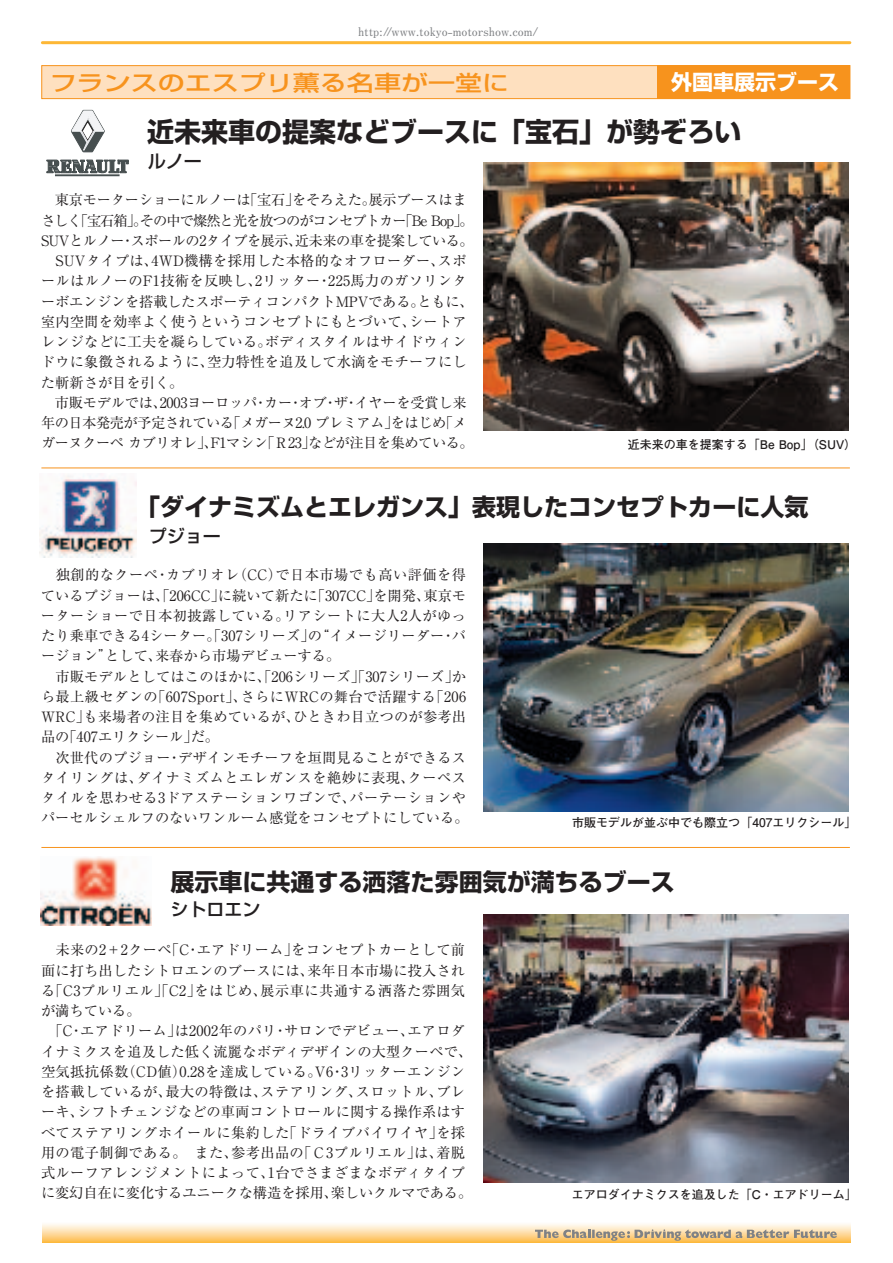
<style>
.page{position:relative;width:893px;height:1263px;background:#fff}
.page>*{position:absolute;margin:0;border:0;box-sizing:border-box;transform-origin:0 0}
.t1{font:700 27px "Shin Go Pro";color:#231f20}
.t2{font:700 24px "Shin Go Pro";color:#231f20}
.t3{font:500 21.6px "Shin Go Pro";color:#f7931d;scale:1.25 1}
.t4{font:700 21px "Shin Go Pro";color:#fff}
.t5{font:500 18px "Shin Go Pro";color:#231f20}
.t6{font:14.25px/20.2px "Ryumin Pro";letter-spacing:.01em;color:#231f20;text-align:justify}
.t7{font:14.25px "Ryumin Pro";letter-spacing:-.035em;color:#231f20}
.t8{font:14.25px "Ryumin Pro";letter-spacing:-.02em;color:#231f20}
.t9{font:14.25px "Ryumin Pro";letter-spacing:-.07em;color:#231f20}
.t10{font:14.25px "Ryumin Pro";letter-spacing:.03em;color:#231f20}
.t11{font:14.25px "Ryumin Pro";letter-spacing:-.015em;color:#231f20}
.t12{font:14.25px "Ryumin Pro";letter-spacing:-.01em;color:#231f20}
.t13{font:700 12px "Futo Go B101 Pro";color:#231f20}
.t14{font:700 12px "Futo Min A101 Pro";color:#808285}
</style>
<div class="page">
<div style="left:41px;top:65px;width:809px;height:34px;background:#fee0bf;border:1px solid #f7931d"></div>
<div style="left:657px;top:66px;width:192px;height:33px;background:#f7931d"></div>
<svg style="left:43px;top:1224px;width:807px;height:18px;background:#fddea8"></svg>
<hr style="left:42px;top:41px;width:807px;height:3px;background:#fdb735">
<svg style="left:535px;top:1229px;width:302px;height:12px;background:#d3b88a"></svg>
<hr style="left:41px;top:468px;width:808px;height:1px;background:#f7931d">
<hr style="left:41px;top:847px;width:808px;height:1px;background:#f7931d">
<img style="left:39px;top:473px;width:98px;height:84px">
<img style="left:41px;top:857px;width:110px;height:69px">
<svg style="left:71px;top:110px;width:33px;height:42px"></svg>
<svg style="left:47px;top:160px;width:81px;height:16px"></svg>
<img style="left:483px;top:163px;width:365px;height:268px">
<img style="left:483px;top:544px;width:365px;height:268px">
<img style="left:483px;top:914px;width:365px;height:268px">
<p class="t14" style="left:358px;top:22px;width:182px">http://www.tokyo-motorshow.com/</p>
<h3 class="t3" style="left:50px;top:65px;width:369px">フランスのエスプリ薫る名車が一堂に</h3>
<h3 class="t4" style="left:671px;top:65px;width:169px">外国車展示ブース</h3>
<h1 class="t1" style="left:147px;top:111px;width:595px">近未来車の提案などブースに「宝石」が勢ぞろい</h1>
<p class="t5" style="left:148px;top:146px;width:55px">ルノー</p>
<p class="t8" style="left:55px;top:189px;width:413px">東京モーターショーにルノーは「宝石」をそろえた。展示ブースはま</p>
<p class="t9" style="left:41px;top:209px;width:434px">さしく「宝石箱」。その中で燦然と光を放つのがコンセプトカー「Be Bop」。</p>
<p class="t7" style="left:41px;top:229px;width:434px">SUVとルノー・スポールの2タイプを展示、近未来の車を提案している。</p>
<p class="t6" style="left:55px;top:250px;width:413px">SUVタイプは、4WD機構を採用した本格的なオフローダー、スポ</p>
<p class="t6" style="left:41px;top:270px;width:427px">ールはルノーのF1技術を反映し、2リッター・225馬力のガソリンタ</p>
<p class="t11" style="left:41px;top:290px;width:434px">ーボエンジンを搭載したスポーティコンパクトMPVである。ともに、</p>
<p class="t6" style="left:41px;top:310px;width:427px">室内空間を効率よく使うというコンセプトにもとづいて、シートア</p>
<p class="t6" style="left:41px;top:331px;width:427px">レンジなどに工夫を凝らしている。ボディスタイルはサイドウィン</p>
<p class="t6" style="left:41px;top:351px;width:427px">ドウに象徴されるように、空力特性を追及して水滴をモチーフにし</p>
<p class="t6" style="left:41px;top:371px;width:144px">た斬新さが目を引く。</p>
<p class="t8" style="left:55px;top:391px;width:413px">市販モデルでは、2003ヨーロッパ・カー・オブ・ザ・イヤーを受賞し来</p>
<p class="t7" style="left:41px;top:412px;width:427px">年の日本発売が予定されている「メガーヌ2.0 プレミアム」をはじめ「メ</p>
<p class="t7" style="left:41px;top:432px;width:434px">ガーヌクーペカブリオレ」、F1マシン「Ｒ23」などが注目を集めている。</p>
<p class="t13" style="left:627px;top:435px;width:230px">近未来の車を提案する「Be Bop」（SUV）</p>
<h2 class="t2" style="left:136px;top:488px;width:673px">「ダイナミズムとエレガンス」表現したコンセプトカーに人気</h2>
<p class="t5" style="left:149px;top:521px;width:73px">プジョー</p>
<p class="t6" style="left:41px;top:564px;width:427px;text-indent:15px">独創的なクーペ・カブリオレ（CC）で日本市場でも高い評価を得ているプジョーは、「206CC」に続いて新たに「307CC」を開発、東京モーターショーで日本初披露している。リアシートに大人2人がゆったり乗車できる4シーター。「307シリーズ」の“イメージリーダー・バージョン”として、来春から市場デビューする。</p>
<p class="t6" style="left:41px;top:665px;width:426px;text-indent:14px">市販モデルとしてはこのほかに、「206シリーズ」「307シリーズ」から最上級セダンの「607Sport」、さらにWRCの舞台で活躍する「206<br>WRC」も来場者の注目を集めているが、ひときわ目立つのが参考出品の「407エリクシール」だ。</p>
<p class="t6" style="left:41px;top:746px;width:429px;text-align:left;text-indent:14px">次世代のプジョー・デザインモチーフを垣間見ることができるスタイリングは、ダイナミズムとエレガンスを絶妙に表現、クーペスタイルを思わせる3ドアステーションワゴンで、パーテーションやパーセルシェルフのないワンルーム感覚をコンセプトにしている。</p>
<p class="t13" style="left:572px;top:813px;width:286px">市販モデルが並ぶ中でも際立つ「407エリクシール」</p>
<h2 class="t2" style="left:170px;top:863px;width:506px">展示車に共通する洒落た雰囲気が満ちるブース</h2>
<p class="t5" style="left:170px;top:894px;width:92px">シトロエン</p>
<p class="t6" style="left:55px;top:939px;width:411px">未来の2＋2クーペ「C・エアドリーム」をコンセプトカーとして前</p>
<p class="t6" style="left:41px;top:959px;width:426px">面に打ち出したシトロエンのブースには、来年日本市場に投入され</p>
<p class="t10" style="left:41px;top:979px;width:426px">る「C3プルリエル」「C2」をはじめ、展示車に共通する洒落た雰囲気</p>
<p class="t6" style="left:41px;top:1000px;width:101px">が満ちている。</p>
<p class="t6" style="left:48px;top:1020px;width:418px">「C・エアドリーム」は2002年のパリ・サロンでデビュー、エアロダ</p>
<p class="t6" style="left:41px;top:1040px;width:433px">イナミクスを追及した低く流麗なボディデザインの大型クーペで、</p>
<p class="t6" style="left:41px;top:1060px;width:426px">空気抵抗係数（CD値）0.28を達成している。V6・3リッターエンジン</p>
<p class="t6" style="left:41px;top:1081px;width:426px">を搭載しているが、最大の特徴は、ステアリング、スロットル、ブレ</p>
<p class="t6" style="left:41px;top:1101px;width:426px">ーキ、シフトチェンジなどの車両コントロールに関する操作系はす</p>
<p class="t6" style="left:41px;top:1121px;width:426px">べてステアリングホイールに集約した「ドライブバイワイヤ」を採</p>
<p class="t6" style="left:41px;top:1141px;width:425px">用の電子制御である。また、参考出品の「Ｃ3プルリエル」は、着脱</p>
<p class="t6" style="left:41px;top:1162px;width:426px">式ルーフアレンジメントによって、1台でさまざまなボディタイプ</p>
<p class="t12" style="left:41px;top:1182px;width:433px">に変幻自在に変化するユニークな構造を採用、楽しいクルマである。</p>
<p class="t13" style="left:571px;top:1185px;width:287px">エアロダイナミクスを追及した「C・エアドリーム」</p>
</div>
